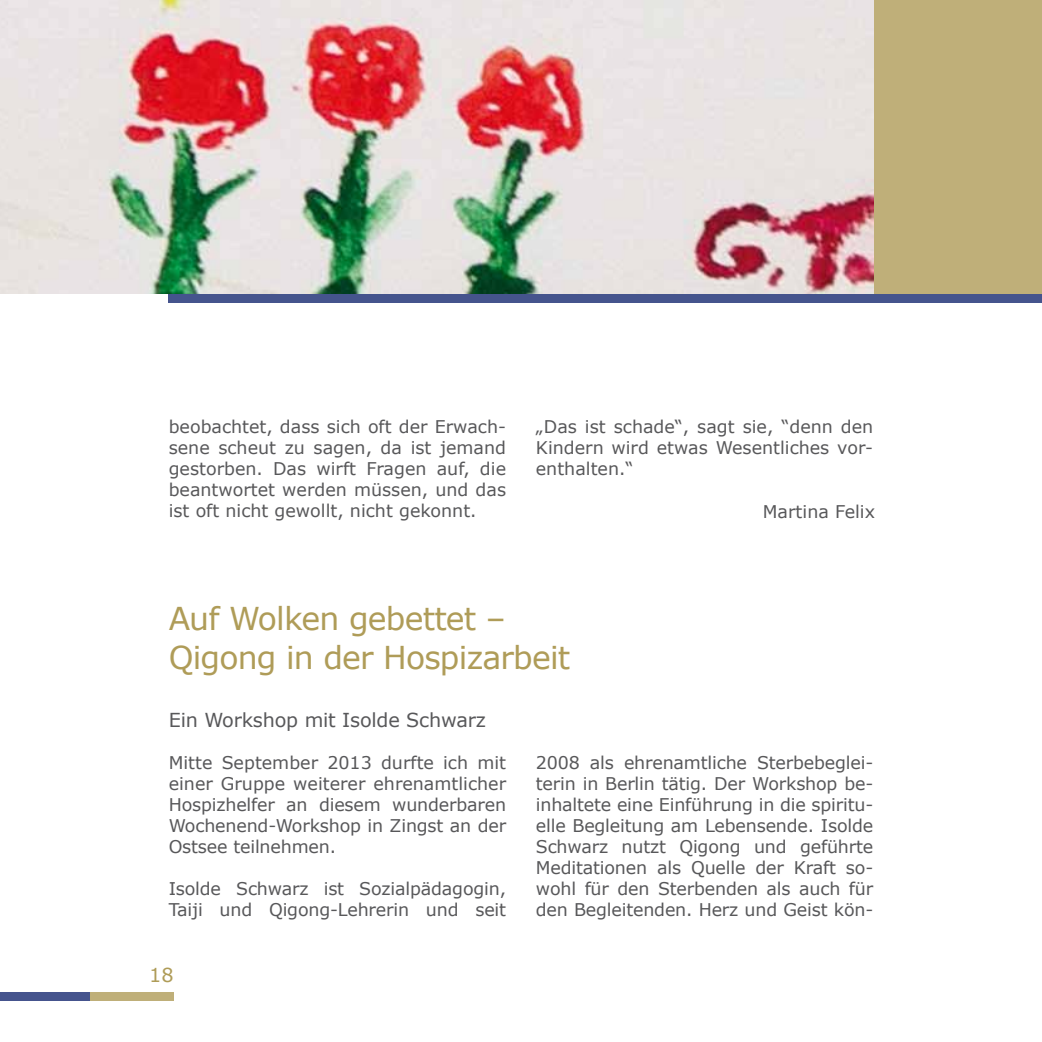
<style>
.page{position:relative;width:1042px;height:1042px;background:#fff}
.page>*{position:absolute;margin:0;border:0;box-sizing:border-box;transform-origin:0 0}
.t1{font:31.5px/38.5px "Verdana";letter-spacing:-.025em;color:#af9c58}
.t2{font:19.25px "Verdana";letter-spacing:-.01em;color:#58585a}
.t3{font:19.25px "Verdana";color:#af9c58}
.t4{font:17.5px/21px "Verdana";letter-spacing:-.01em;color:#58585a;text-align:justify}
</style>
<div class="page">
<div style="left:0;top:992px;width:174px;height:9px;background:#bfaf79"></div>
<div style="left:0;top:992px;width:89px;height:9px;background:#45548d"></div>
<div style="left:0;top:0;width:1042px;height:294px;background:linear-gradient(to bottom,#bfaf79,#bfaf79)"></div>
<img style="left:0;top:0;width:873px;height:294px">
<div style="left:169px;top:294px;width:873px;height:9px;background:#45548d"></div>
<p class="t4" style="left:169px;top:416px;width:339px">beobachtet, dass sich oft der Erwach&shy;sene scheut zu sagen, da ist jemand gestorben. Das wirft Fragen auf, die beantwortet werden müssen, und das ist oft nicht gewollt, nicht gekonnt.</p>
<p class="t4" style="left:536px;top:416px;width:339px">„Das ist schade“, sagt sie, “denn den Kindern wird etwas Wesentliches vor&shy;enthalten.“</p>
<p class="t4" style="left:763px;top:500px;width:114px">Martina Felix</p>
<h1 class="t1" style="left:169px;top:599px;width:403px">Auf Wolken gebettet –<br>Qigong in der Hospizarbeit</h1>
<p class="t2" style="left:169px;top:706px;width:319px">Ein Workshop mit Isolde Schwarz</p>
<p class="t4" style="left:169px;top:752px;width:339px">Mitte September 2013 durfte ich mit einer Gruppe weiterer ehrenamtlicher Hospizhelfer an diesem wunderbaren Wochenend-Workshop in Zingst an der Ostsee teilnehmen.</p>
<p class="t4" style="left:169px;top:878px;width:339px">Isolde Schwarz ist Sozialpädagogin,<br>Taiji und Qigong-Lehrerin und seit</p>
<p class="t4" style="left:536px;top:752px;width:339px">2008 als ehrenamtliche Sterbebeglei&shy;terin in Berlin tätig. Der Workshop be&shy;inhaltete eine Einführung in die spiritu&shy;elle Begleitung am Lebensende. Isolde Schwarz nutzt Qigong und geführte Meditationen als Quelle der Kraft so&shy;wohl für den Sterbenden als auch für den Begleitenden. Herz und Geist kön-</p>
<p class="t3" style="left:149px;top:962px;width:26px">18</p>
</div>
